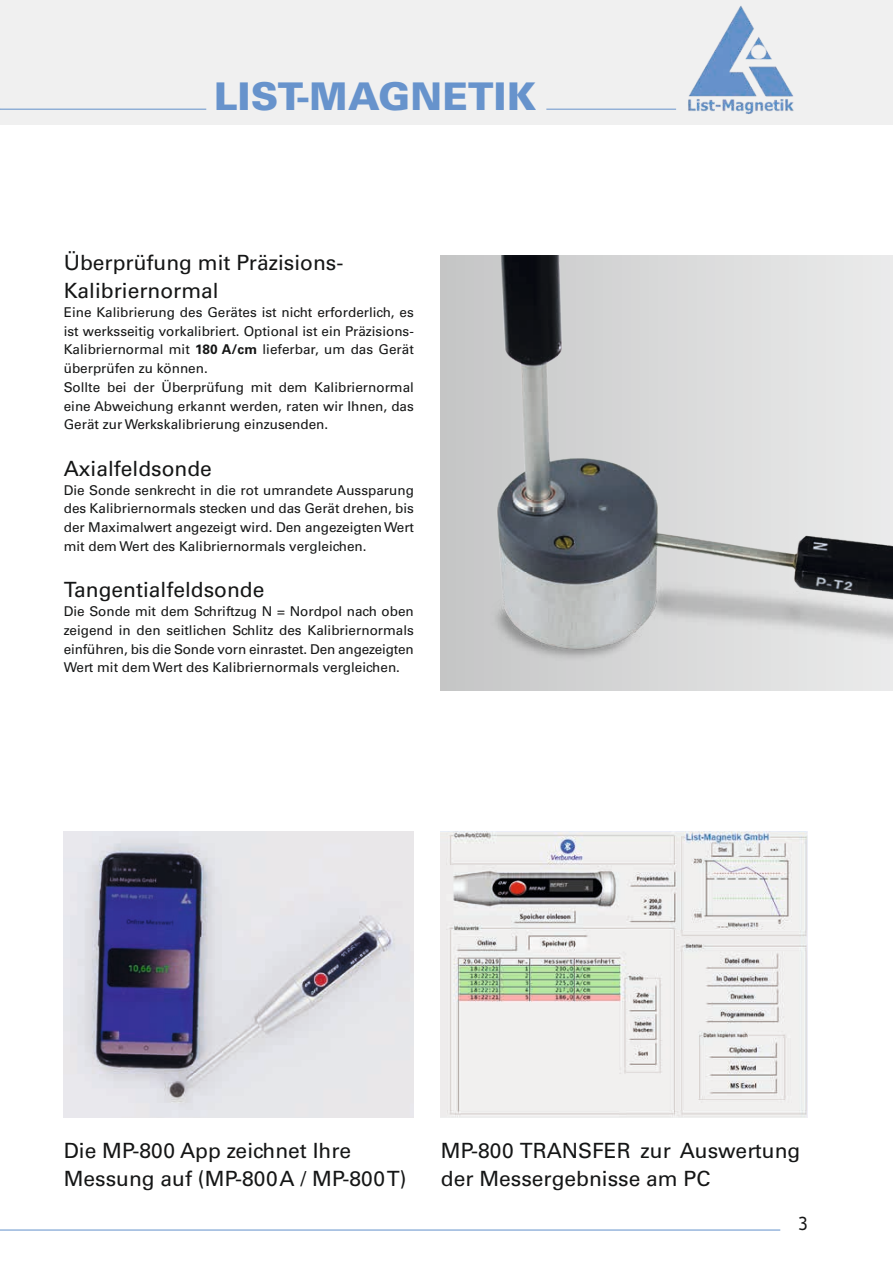
<style>
.page{position:relative;width:893px;height:1263px;background:#fff}
.page>*{position:absolute;margin:0;border:0;box-sizing:border-box;transform-origin:0 0}
.t1{font:900 38.25px "Univers LT Std";letter-spacing:.005em;color:#6793cc}
.t2{font:21px/27.8px "Univers LT Std";color:#151616}
.t3{font:18px "Herma Sans";color:#151616}
.t4{font:13.5px/18.8px "Univers LT Std";color:#151616;text-align:justify}
.s1{font-weight:700}
</style>
<div class="page">
<hr style="left:0;top:1230px;width:780px;height:1px;background:#6290ca">
<div style="left:0;top:0;width:893px;height:124px;background:#f0f0f0"></div>
<hr style="left:0;top:109px;width:206px;height:1px;background:#6290ca">
<hr style="left:546px;top:109px;width:130px;height:1px;background:#6793cc">
<img style="left:688px;top:6px;width:106px;height:108px">
<div style="left:441px;top:255px;width:452px;height:435px;background:linear-gradient(to right,#c5c5c6,#ebebeb)"></div>
<img style="left:441px;top:255px;width:452px;height:407px">
<img style="left:64px;top:831px;width:350px;height:286px">
<img style="left:441px;top:831px;width:367px;height:287px">
<h1 class="t1" style="left:214px;top:72px;width:324px">LIST-MAGNETIK</h1>
<h2 class="t2" style="left:64px;top:249px;width:281px">Überprüfung mit Präzisions-<br>Kalibriernormal</h2>
<p class="t4" style="left:64px;top:303px;width:352px;text-align:left">Eine Kalibrierung des Gerätes ist nicht erforderlich, es ist werksseitig vorkalibriert. Optional ist ein Präzisions-Kalibriernormal mit <span class="s1">180 A/cm</span> lieferbar, um das Gerät überprüfen zu können.<br>Sollte bei der Überprüfung mit dem Kalibriernormal eine Abweichung erkannt werden, raten wir Ihnen, das Gerät zur Werkskalibrierung einzusenden.</p>
<h2 class="t2" style="left:64px;top:455px;width:150px">Axialfeldsonde</h2>
<p class="t4" style="left:64px;top:480px;width:352px">Die Sonde senkrecht in die rot umrandete Aussparung des Kalibriernormals stecken und das Gerät drehen, bis der Maximalwert angezeigt wird. Den angezeigten Wert mit dem Wert des Kalibriernormals vergleichen.</p>
<h2 class="t2" style="left:64px;top:576px;width:202px">Tangentialfeldsonde</h2>
<p class="t4" style="left:64px;top:602px;width:352px">Die Sonde mit dem Schriftzug N = Nordpol nach oben zeigend in den seitlichen Schlitz des Kalibriernormals einführen, bis die Sonde vorn einrastet. Den angezeigten Wert mit dem Wert des Kalibriernormals vergleichen.</p>
<h2 class="t2" style="left:64px;top:1137px;width:344px">Die MP-800 App zeichnet Ihre<br>Messung auf (MP-800A / MP-800 T)</h2>
<h2 class="t2" style="left:441px;top:1137px;width:361px">MP-800 TRANSFER zur Auswertung der Messergebnisse am PC</h2>
<h3 class="t3" style="left:798px;top:1212px;width:12px">3</h3>
</div>
